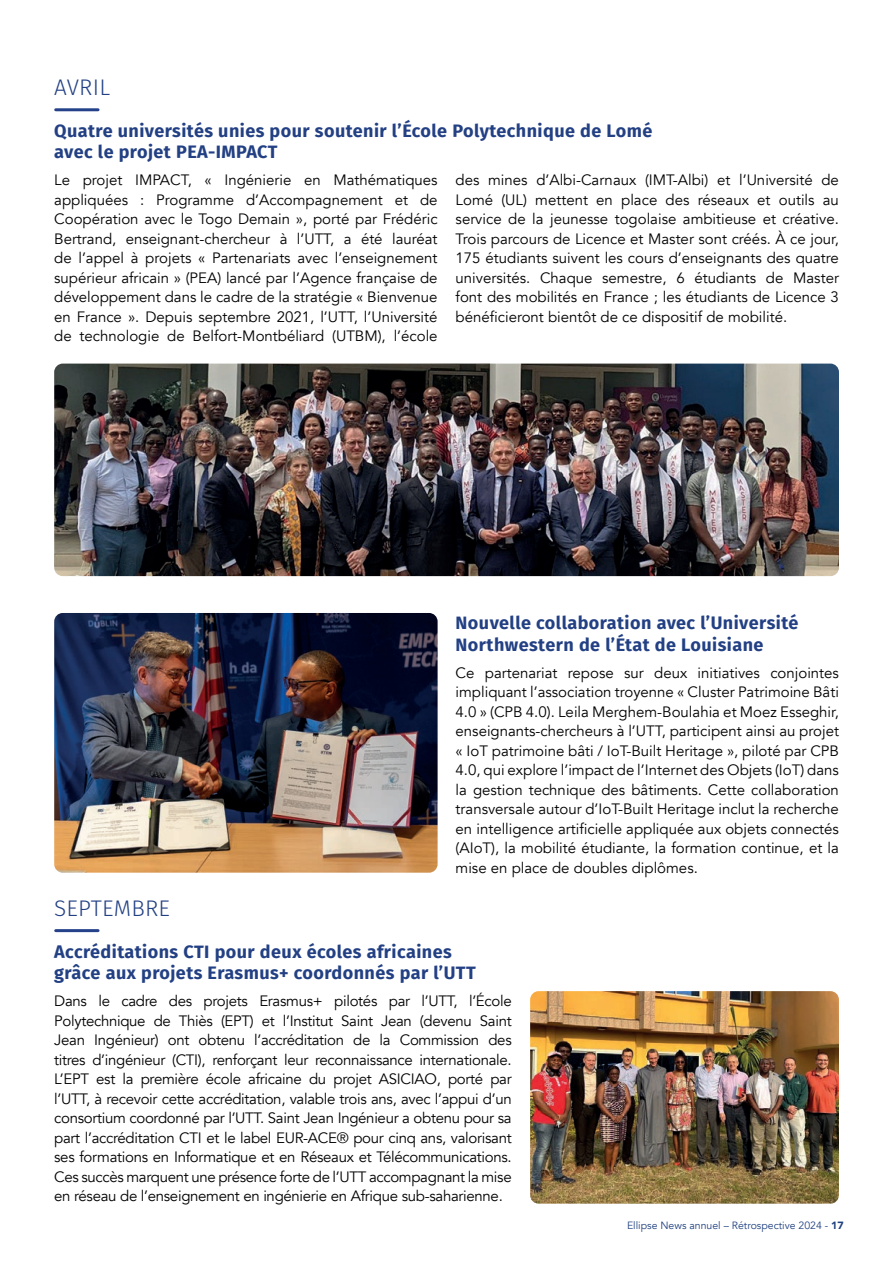
<style>
.page{position:relative;width:893px;height:1263px;background:#fff}
.page>*{position:absolute;margin:0;border:0;box-sizing:border-box;transform-origin:0 0}
.t1{font:300 22.5px "Fira Sans";letter-spacing:.01em;color:#224083}
.t2{font:700 18px/21.6px "Fira Sans";letter-spacing:.025em;color:#224083}
.t3{font:15px/19.5px "Avenir";color:#000;text-align:justify}
.t4{font:10.5px "Avenir";color:#1f4080}
.s1{font-weight:900}
</style>
<div class="page">
<hr style="left:56px;top:108px;width:42px;height:3px;background:#24418a">
<hr style="left:56px;top:929px;width:42px;height:3px;background:#24418a">
<img style="left:54px;top:364px;width:785px;height:212px">
<img style="left:530px;top:991px;width:309px;height:213px">
<img style="left:54px;top:613px;width:384px;height:260px">
<h1 class="t1" style="left:54px;top:72px;width:57px">AVRIL</h1>
<p class="t2" style="left:54px;top:118px;width:600px">Quatre universités unies pour soutenir l’École Polytechnique de Lomé avec le projet PEA-IMPACT</p>
<p class="t3" style="left:54px;top:171px;width:385px">Le projet IMPACT, « Ingénierie en Mathématiques appliquées : Programme d’Accompagnement et de Coopération avec le Togo Demain », porté par Frédéric Bertrand, enseignant-chercheur à l’UTT, a été lauréat de l’appel à projets « Partenariats avec l’enseignement supérieur africain » (PEA) lancé par l’Agence française de développement dans le cadre de la stratégie « Bienvenue en France ». Depuis septembre 2021, l’UTT, l’Université de technologie de Belfort-Montbéliard (UTBM), l’école</p>
<p class="t3" style="left:456px;top:171px;width:385px">des mines d’Albi-Carnaux (IMT-Albi) et l’Université de Lomé (UL) mettent en place des réseaux et outils au service de la jeunesse togolaise ambitieuse et créative.<br>Trois parcours de Licence et Master sont créés. À ce jour, 175 étudiants suivent les cours d’enseignants des quatre universités. Chaque semestre, 6 étudiants de Master font des mobilités en France ; les étudiants de Licence 3 bénéficieront bientôt de ce dispositif de mobilité.</p>
<p class="t2" style="left:456px;top:611px;width:344px">Nouvelle collaboration avec l’Université<br>Northwestern de l’État de Louisiane</p>
<h1 class="t1" style="left:54px;top:892px;width:117px">SEPTEMBRE</h1>
<p class="t3" style="left:456px;top:663px;width:385px">Ce partenariat repose sur deux initiatives conjointes impliquant l’association troyenne « Cluster Patrimoine Bâti 4.0 » (CPB 4.0). Leila Merghem-Boulahia et Moez Esseghir, enseignants-chercheurs à l’UTT, participent ainsi au projet « IoT patrimoine bâti / IoT-Built Heritage », piloté par CPB 4.0, qui explore l’impact de l’Internet des Objets (IoT) dans la gestion technique des bâtiments. Cette collaboration transversale autour d’IoT-Built Heritage inclut la recherche en intelligence artificielle appliquée aux objets connectés (AIoT), la mobilité étudiante, la formation continue, et la mise en place de doubles diplômes.</p>
<p class="t2" style="left:54px;top:939px;width:423px">Accréditations CTI pour deux écoles africaines grâce aux projets Erasmus+ coordonnés par l’UTT</p>
<p class="t3" style="left:54px;top:991px;width:459px">Dans le cadre des projets Erasmus+ pilotés par l’UTT, l’École Polytechnique de Thiès (EPT) et l’Institut Saint Jean (devenu Saint Jean Ingénieur) ont obtenu l’accréditation de la Commission des titres d’ingénieur (CTI), renforçant leur reconnaissance internationale.<br>L’EPT est la première école africaine du projet ASICIAO, porté par l’UTT, à recevoir cette accréditation, valable trois ans, avec l’appui d’un consortium coordonné par l’UTT. Saint Jean Ingénieur a obtenu pour sa part l’accréditation CTI et le label EUR-ACE® pour cinq ans, valorisant ses formations en Informatique et en Réseaux et Télécommunications.<br>Ces succès marquent une présence forte de l’UTT accompagnant la mise en réseau de l’enseignement en ingénierie en Afrique sub-saharienne.</p>
<p class="t4" style="left:627px;top:1219px;width:218px">Ellipse News annuel – Rétrospective 2024 - <span class="s1">17</span></p>
</div>
